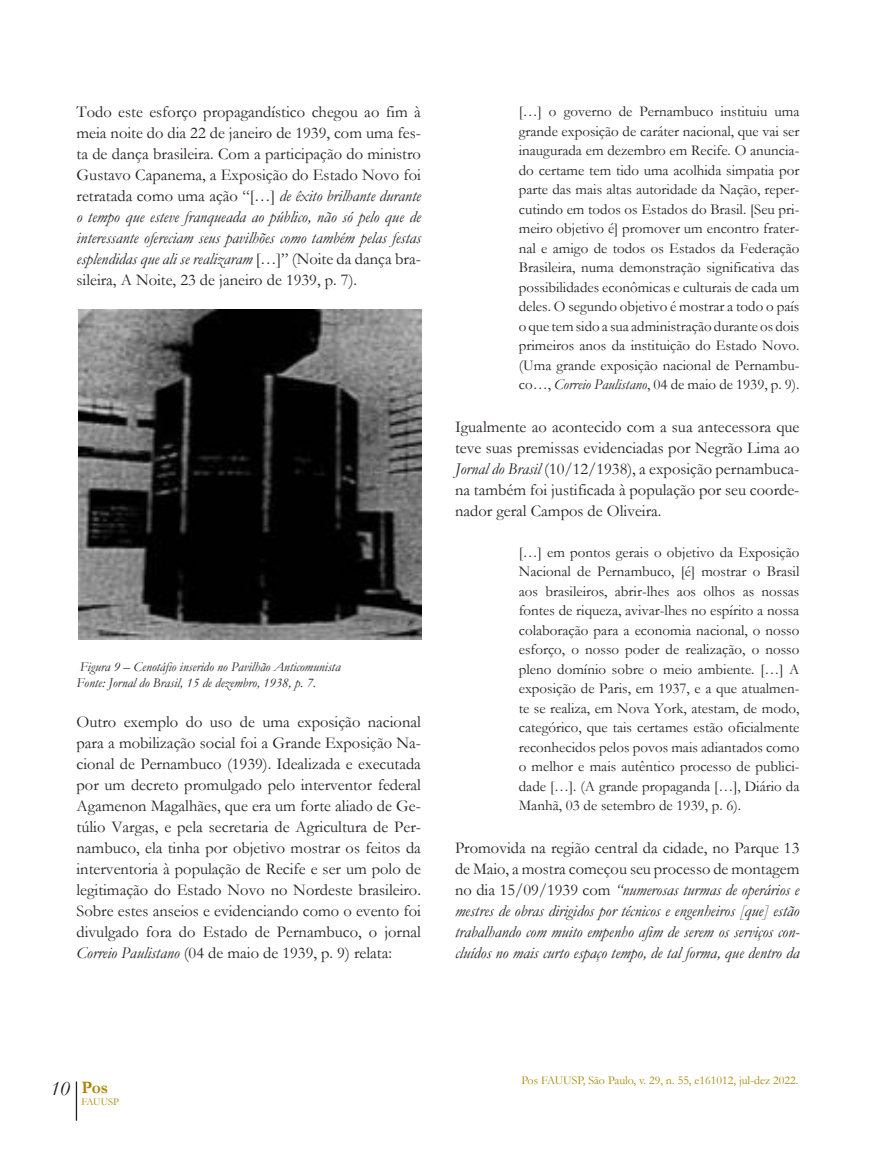
<style>
.page{position:relative;width:893px;height:1149px;background:#fff}
.page>*{position:absolute;margin:0;border:0;box-sizing:border-box;transform-origin:0 0}
.t1{font:italic 21px "Garamond";color:#231f20}
.t2{font:700 17.55px "Garamond";color:#a78602}
.t3{font:16.5px/21px "Garamond";color:#231f20;text-align:justify}
.t4{font:italic 16.5px/21px "Garamond";color:#231f20;text-align:justify}
.t5{font:15px/19.5px "Garamond";color:#231f20;text-align:justify}
.t6{font:italic 13.5px/16.2px "Garamond";color:#231f20}
.t7{font:12px "Garamond";color:#a78602}
.t8{font:10.5px "Garamond";color:#a78602}
.s1{font-style:italic}
.s2{font-style:normal}
</style>
<div class="page">
<hr style="left:76px;top:1081px;width:1px;height:39px;background:#231f20">
<img style="left:79px;top:310px;width:343px;height:329px">
<p class="t3" style="left:77px;top:101px;width:346px">Todo este esforço propagandístico chegou ao fim à meia noite do dia 22 de janeiro de 1939, com uma fes&shy;ta de dança brasileira. Com a participação do ministro Gustavo Capanema, a Exposição do Estado Novo foi retratada como uma ação “[…] <span class="s1">de êxito brilhante durante o tempo que esteve franqueada ao público, não só pelo que de interessante ofereciam seus pavilhões como também pelas festas esplendidas que ali se realizaram</span> […]” (Noite da dança bra&shy;sileira, A Noite, 23 de janeiro de 1939, p. 7).</p>
<p class="t6" style="left:77px;top:658px;width:265px">Figura 9 – Cenotáfio inserido no Pavilhão Anticomunista<br>Fonte: Jornal do Brasil, 15 de dezembro, 1938, p. 7.</p>
<p class="t3" style="left:77px;top:710px;width:346px">Outro exemplo do uso de uma exposição nacional para a mobilização social foi a Grande Exposição Na&shy;cional de Pernambuco (1939). Idealizada e executada por um decreto promulgado pelo interventor federal Agamenon Magalhães, que era um forte aliado de Ge&shy;túlio Vargas, e pela secretaria de Agricultura de Per&shy;nambuco, ela tinha por objetivo mostrar os feitos da interventoria à população de Recife e ser um polo de legitimação do Estado Novo no Nordeste brasileiro.<br>Sobre estes anseios e evidenciando como o evento foi divulgado fora do Estado de Pernambuco, o jornal <span class="s1">Correio Paulistano</span> (04 de maio de 1939, p. 9) relata:</p>
<p class="t5" style="left:519px;top:101px;width:282px">[…] o governo de Pernambuco instituiu uma grande exposição de caráter nacional, que vai ser inaugurada em dezembro em Recife. O anuncia&shy;do certame tem tido uma acolhida simpatia por parte das mais altas autoridade da Nação, reper&shy;cutindo em todos os Estados do Brasil. [Seu pri&shy;meiro objetivo é] promover um encontro frater&shy;nal e amigo de todos os Estados da Federação Brasileira, numa demonstração significativa das possibilidades econômicas e culturais de cada um deles. O segundo objetivo é mostrar a todo o país o que tem sido a sua administração durante os dois primeiros anos da instituição do Estado Novo. (Uma grande exposição nacional de Pernambu&shy;co…, <span class="s1">Correio Paulistano</span>, 04 de maio de 1939, p. 9).</p>
<p class="t3" style="left:455px;top:415px;width:346px">Igualmente ao acontecido com a sua antecessora que teve suas premissas evidenciadas por Negrão Lima ao <span class="s1">Jornal do Brasil</span> (10/12/1938), a exposição pernambuca&shy;na também foi justificada à população por seu coorde&shy;nador geral Campos de Oliveira.</p>
<p class="t5" style="left:519px;top:541px;width:282px">[…] em pontos gerais o objetivo da Exposição Nacional de Pernambuco, [é] mostrar o Brasil aos brasileiros, abrir-lhes aos olhos as nossas fontes de riqueza, avivar-lhes no espírito a nossa colaboração para a economia nacional, o nosso esforço, o nosso poder de realização, o nosso pleno domínio sobre o meio ambiente. […] A exposição de Paris, em 1937, e a que atualmen&shy;te se realiza, em Nova York, atestam, de modo, categórico, que tais certames estão oficialmente reconhecidos pelos povos mais adiantados como o melhor e mais autêntico processo de publici&shy;dade […]. (A grande propaganda […], Diário da Manhã, 03 de setembro de 1939, p. 6).</p>
<p class="t4" style="left:455px;top:836px;width:346px"><span class="s2">Promovida na região central da cidade, no Parque 13 de Maio, a mostra começou seu processo de montagem no dia 15/09/1939 com</span> “numerosas turmas de operários e mestres de obras dirigidos por técnicos e engenheiros [que] estão trabalhando com muito empenho afim de serem os serviços con&shy;cluídos no mais curto espaço tempo, de tal forma, que dentro da</p>
<p class="t1" style="left:50px;top:1073px;width:21px">10</p>
<p class="t2" style="left:81px;top:1074px;width:28px">Pos</p>
<p class="t8" style="left:81px;top:1094px;width:39px">FAUUSP</p>
<p class="t7" style="left:521px;top:1071px;width:279px">Pos FAUUSP, São Paulo, v. 29, n. 55, e161012, jul-dez 2022.</p>
</div>
